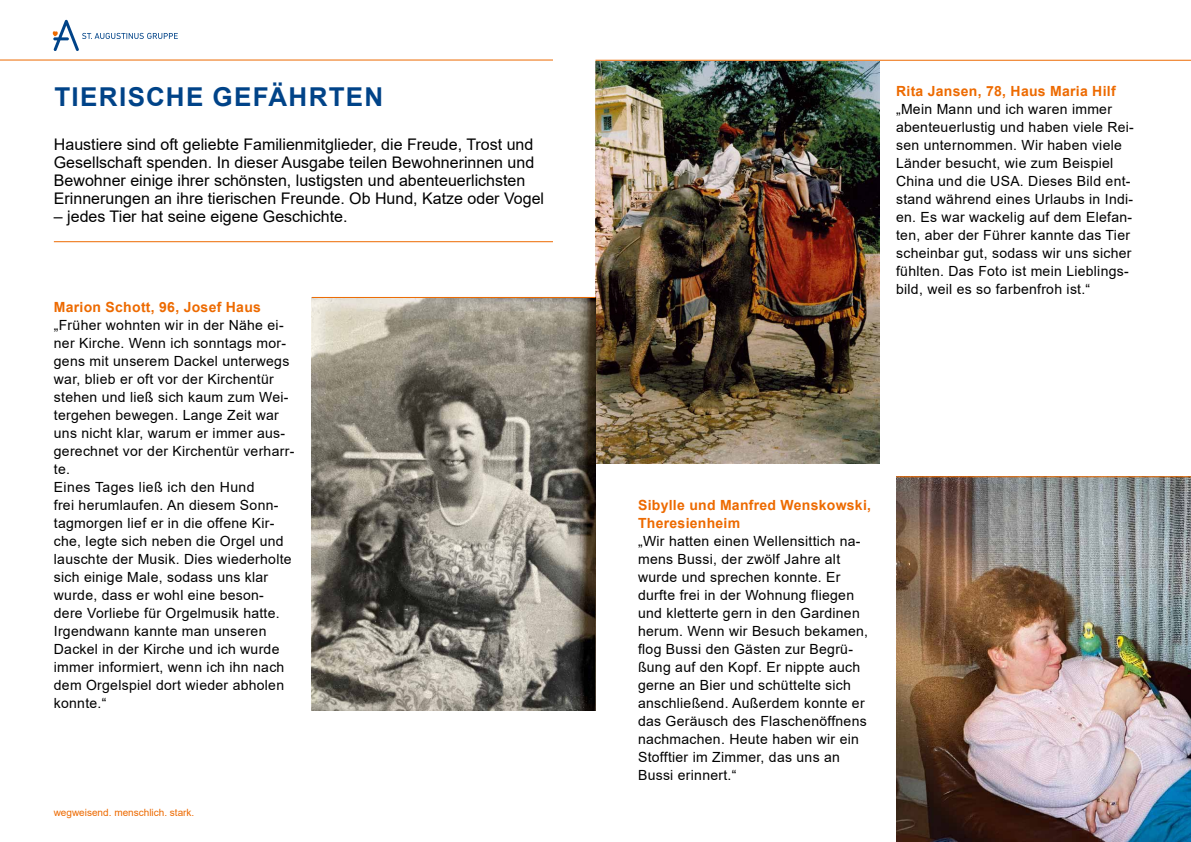
<style>
.page{position:relative;width:1191px;height:842px;background:#fff}
.page>*{position:absolute;margin:0;border:0;box-sizing:border-box;transform-origin:0 0}
.t1{font:700 26px "Arial";letter-spacing:.05em;color:#004388}
.t2{font:16px/18px "Arial";color:#000}
.t3{font:14px/18px "Arial";letter-spacing:.02em;color:#000}
.t4{font:700 14px/18px "Arial";letter-spacing:.02em;color:#ed6a00}
.t5{font:10px "Arial";color:#ed6a00}
</style>
<div class="page">
<img style="left:595px;top:61px;width:284px;height:403px">
<hr style="left:595px;top:60px;width:596px;height:1px;background:#ed6a00">
<svg style="left:52px;top:20px;width:126px;height:31px"></svg>
<hr style="left:0;top:60px;width:553px;height:1px;background:#ed6a00">
<hr style="left:54px;top:241px;width:499px;height:1px;background:#ed6a00">
<img style="left:312px;top:298px;width:283px;height:412px">
<img style="left:896px;top:477px;width:295px;height:365px">
<hr style="left:896px;top:476px;width:295px;height:1px;background:#ed6a00">
<hr style="left:312px;top:297px;width:283px;height:1px;background:#ed6a00">
<h1 class="t1" style="left:54px;top:78px;width:330px">Tierische Gefährten</h1>
<p class="t2" style="left:54px;top:135px;width:492px">Haustiere sind oft geliebte Familienmitglieder, die Freude, Trost und Gesellschaft spenden. In dieser Ausgabe teilen Bewohnerinnen und Bewohner einige ihrer schönsten, lustigsten und abenteuerlichsten Erinnerungen an ihre tierischen Freunde. Ob Hund, Katze oder Vogel</p>
<p class="t2" style="left:54px;top:207px;width:295px">– jedes Tier hat seine eigene Geschichte.</p>
<p class="t4" style="left:54px;top:298px;width:209px">Marion Schott, 96, Josef Haus</p>
<p class="t3" style="left:54px;top:316px;width:242px">„Früher wohnten wir in der Nähe ei&shy;ner Kirche. Wenn ich sonntags mor&shy;gens mit unserem Dackel unterwegs war, blieb er oft vor der Kirchentür stehen und ließ sich kaum zum Wei&shy;tergehen bewegen. Lange Zeit war uns nicht klar, warum er immer aus&shy;gerechnet vor der Kirchentür verharr&shy;te.<br>Eines Tages ließ ich den Hund<br>frei herumlaufen. An diesem Sonn&shy;tagmorgen lief er in die offene Kir&shy;che, legte sich neben die Orgel und lauschte der Musik. Dies wiederholte sich einige Male, sodass uns klar wurde, dass er wohl eine beson&shy;dere Vorliebe für Orgelmusik hatte.<br>Irgendwann kannte man unseren<br>Dackel in der Kirche und ich wurde immer informiert, wenn ich ihn nach dem Orgelspiel dort wieder abholen konnte.“</p>
<p class="t5" style="left:54px;top:805px;width:142px">wegweisend. menschlich. stark.</p>
<p class="t4" style="left:896px;top:82px;width:221px">Rita Jansen, 78, Haus Maria Hilf</p>
<p class="t3" style="left:896px;top:100px;width:239px">„Mein Mann und ich waren immer abenteuerlustig und haben viele Rei&shy;sen unternommen. Wir haben viele<br>Länder besucht, wie zum Beispiel<br>China und die USA</p>
<p class="t3" style="left:896px;top:172px;width:239px;text-indent:124px">. Dieses Bild ent&shy;stand während eines U rlaubs in Indi&shy;en. Es war wackelig auf dem Elefan&shy;ten, aber der Führer kannte das Tier scheinbar gut, sodass wir uns sicher fühlten. Das Foto ist mein Lieblings&shy;bild, weil es so farbenfroh ist.“</p>
<p class="t4" style="left:638px;top:496px;width:234px">Sibylle und Manfred Wenskowski,<br>Theresienheim</p>
<p class="t3" style="left:638px;top:532px;width:231px">„Wir hatten einen Wellensittich na&shy;mens Bussi, der zwölf Jahre alt wurde und sprechen konnte. Er durfte frei in der Wohnung fliegen und kletterte gern in den Gardinen herum. Wenn wir Besuch bekamen, flog Bussi den Gästen zur Begrü&shy;ßung auf den Kopf. Er nippte auch gerne an Bier und schüttelte sich anschließend. Außerdem konnte er das Geräusch des Flaschenöffnens nachmachen. Heute haben wir ein<br>Stofftier im Zimmer, das uns an<br>Bussi erinnert.“</p>
</div>
